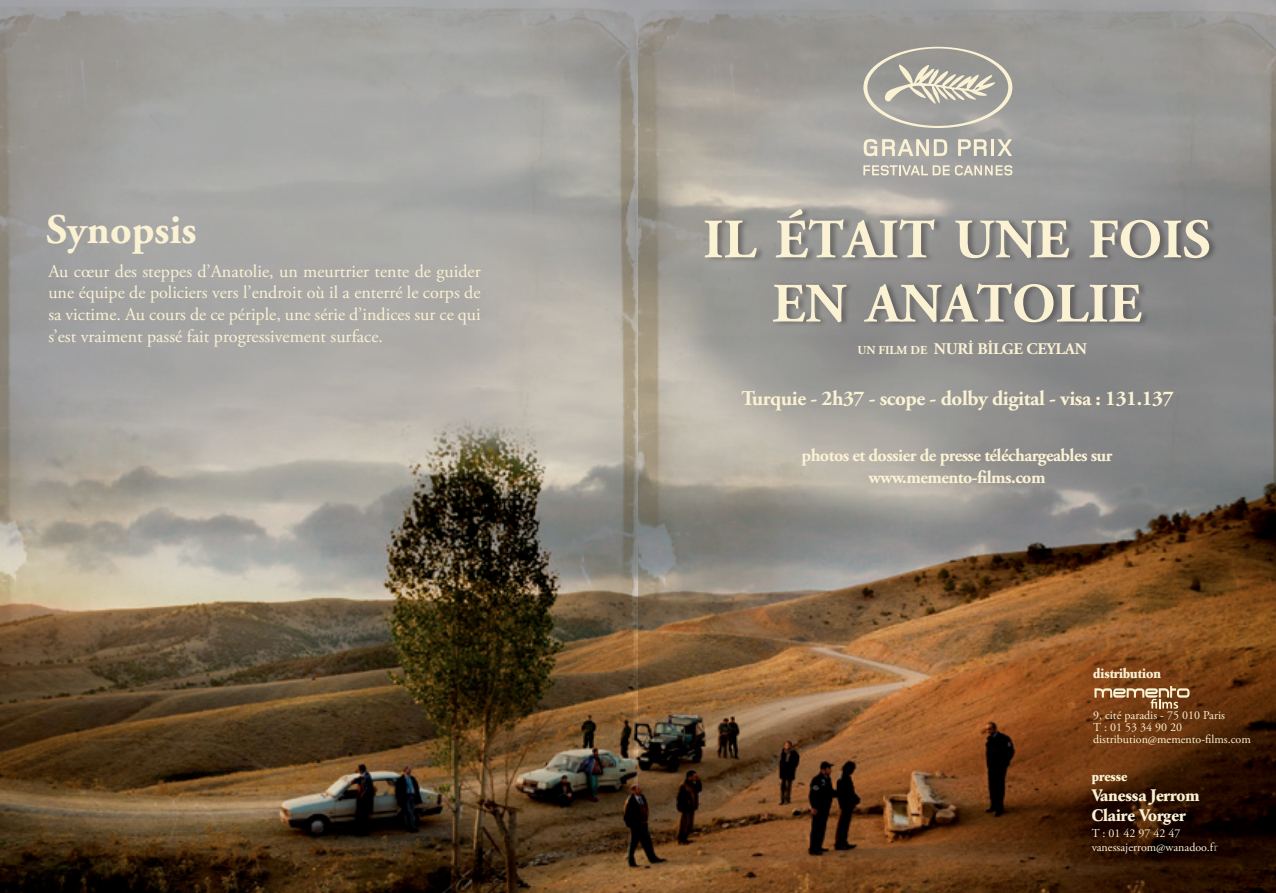
<style>
.page{position:relative;width:1276px;height:893px;background:#fff}
.page>*{position:absolute;margin:0;border:0;box-sizing:border-box;transform-origin:0 0}
.t1{font:700 55.5px "Adobe Garamond Pro";color:#fbf2d4}
.t2{font:700 42px "Adobe Garamond Pro";color:#fbf2d4}
.t3{font:700 21px "Adobe Garamond Pro";letter-spacing:-.02em;color:#fbf2d4}
.t4{font:18px/21.6px "Adobe Garamond Pro";color:#fbf2d4;text-align:justify}
.t5{font:700 18px/21.6px "Adobe Garamond Pro";letter-spacing:-.03em;color:#fbf2d4;text-align:center}
.t6{font:700 16.5px/19.8px "Garamond BE";color:#fbf2d4}
.t7{font:700 16.2px "Adobe Garamond Pro";letter-spacing:-.02em;color:#fbf2d4}
.t8{font:700 13.5px "Garamond BE";color:#fbf2d4}
.t9{font:12px/12px "Adobe Garamond Pro";color:#fbf2d4}
.s1{font-size:12.15px}
.s2{font-style:inherit}
.s3{font-size:13.5px;color:#959684}
</style>
<div class="page">
<img style="left:0;top:0;width:1276px;height:893px">
<svg style="left:1094px;top:686px;width:95px;height:23px;background:#9a6d47"></svg>
<svg style="left:863px;top:139px;width:84px;height:17px"></svg>
<svg style="left:958px;top:139px;width:29px;height:17px"></svg>
<hr style="left:991px;top:139px;width:3px;height:17px;background:#fbf2d4">
<svg style="left:997px;top:139px;width:15px;height:17px"></svg>
<svg style="left:863px;top:47px;width:149px;height:81px;background:#aeaba3"></svg>
<svg style="left:863px;top:165px;width:86px;height:10px"></svg>
<svg style="left:955px;top:165px;width:57px;height:10px"></svg>
<div style="left:704px;top:205px;width:513px;height:121px;background:#231f20;opacity:.38"></div>
<h2 class="t2" style="left:46px;top:205px;width:152px">Synopsis</h2>
<p class="t4" style="left:48px;top:261px;width:434px">Au cœur des steppes d’Anatolie, un meurtrier tente de guider une équipe de policiers vers l’endroit où il a enterré le corps de sa victime. Au cours de ce périple, une série d’indices sur ce qui s’est vraiment passé fait progressivement surface.</p>
<h1 class="t1" style="left:703px;top:207px;width:290px">IL ÉTAIT UNE</h1>
<h1 class="t1" style="left:1088px;top:207px;width:124px">FOIS</h1>
<h1 class="t1" style="left:772px;top:272px;width:133px">EN ANA</h1>
<h1 class="t1" style="left:976px;top:272px;width:166px">TOLIE</h1>
<p class="t7" style="left:857px;top:340px;width:231px"><span class="s1">un film de</span> NUR<span class="s2">İ</span> B<span class="s2">İ</span>LGE CEYLAN</p>
<p class="t3" style="left:741px;top:386px;width:434px">Turquie - 2h37 - scope - dolby digital - visa : 131.137</p>
<p class="t5" style="left:801px;top:445px;width:313px">photos et dossier de presse téléchargeables sur www.memento-films.com</p>
<p class="t8" style="left:1093px;top:665px;width:69px">distribution</p>
<p class="t9" style="left:1093px;top:710px;width:159px">9, cité paradis - 75 010 Paris<br>T : 01 53 34 90 20 distribution@memento-films.com</p>
<p class="t8" style="left:1091px;top:769px;width:37px">presse</p>
<p class="t6" style="left:1091px;top:786px;width:109px">Vanessa Jerrom<br>Claire Vorger</p>
<p class="t9" style="left:1091px;top:827px;width:128px;line-height:13.5px">T : 01 42 97 42 47 vanessajerrom@wanadoo.f<span class="s3">r</span></p>
</div>
